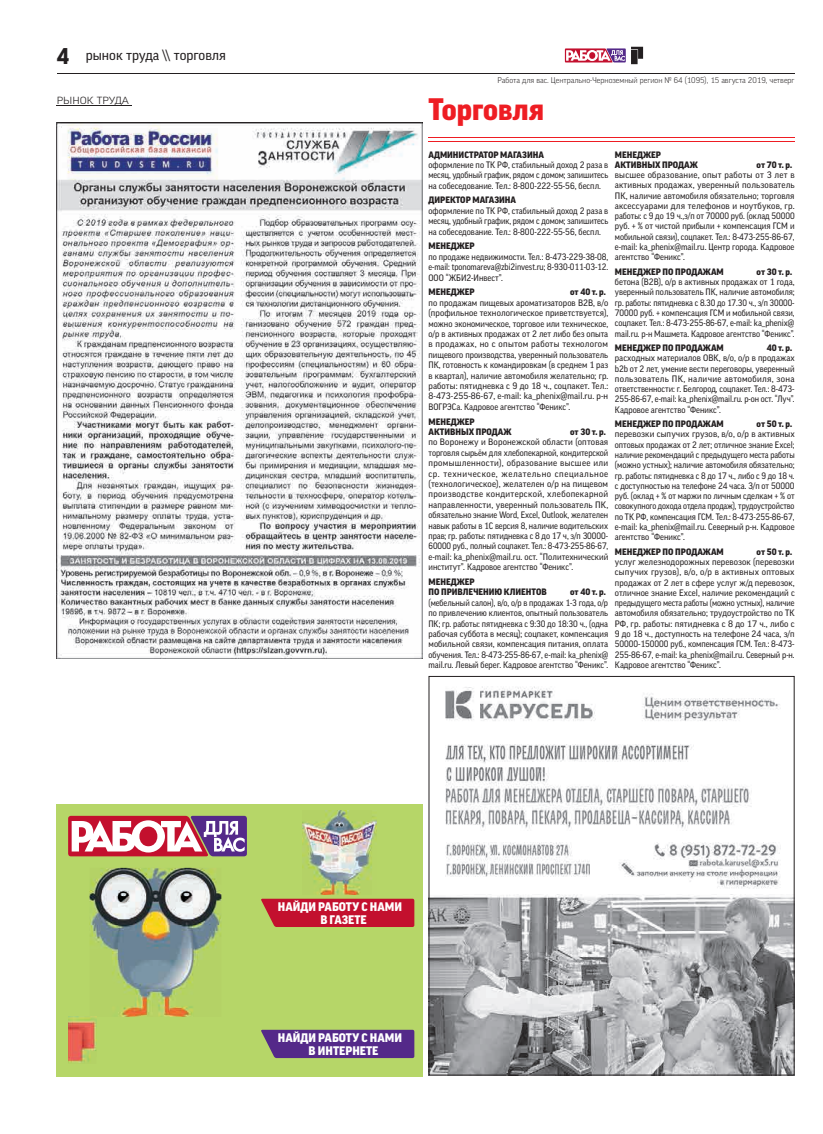
<style>
.page{position:relative;width:823px;height:1134px;background:#fff}
.page>*{position:absolute;margin:0;border:0;box-sizing:border-box;transform-origin:0 0}
.t1{font:900 30px "Good Pro";color:#ee1d23}
.t2{font:14px "Good Pro";color:#231f20}
.t3{font:900 12px/13px "Good Pro";color:#fff;text-align:center}
.t4{font:300 expanded 10px "Good Pro";color:#231f20}
.t5{font:9px/10.3px "Good Pro";color:#231f20;text-align:justify}
.t6{font:9px/10.4px "Good Pro";color:#231f20;text-align:justify;scale:.93 1}
.t7{font:900 9px/10.4px "Good Pro";color:#231f20}
.t8{font:9px/10.3px "Good Pro";color:#231f20;text-align:justify;scale:.96 1}
.t9{font:9px/10.4px "Good Pro";color:#231f20;text-align:justify;scale:.95 1}
.t10{font:9px/10.4px "Good Pro";color:#231f20;text-align:justify;scale:.94 1}
.t11{font:300 8px "Good Pro";color:#231f20}
.s1{font-weight:900;font-size:22px}
</style>
<div class="page">
<hr style="left:57px;top:73px;width:737px;height:1px;background:#231f20">
<svg style="left:564px;top:47px;width:78px;height:17px"></svg>
<hr style="left:57px;top:106px;width:75px;height:1px;background:#231f20">
<img style="left:57px;top:123px;width:365px;height:536px">
<div style="left:57px;top:805px;width:365px;height:272px;background:#b6d668"></div>
<img style="left:89px;top:868px;width:132px;height:149px">
<svg style="left:68px;top:816px;width:179px;height:40px;background:#c77d98"></svg>
<div style="left:261px;top:1030px;width:153px;height:28px;background:#542989"></div>
<img style="left:302px;top:810px;width:74px;height:85px">
<div style="left:261px;top:899px;width:153px;height:28px;background:#c3102e"></div>
<img style="left:68px;top:1018px;width:29px;height:45px">
<hr style="left:428px;top:137px;width:366px;height:1px;background:#ee1d23">
<hr style="left:428px;top:142px;width:366px;height:1px;background:#ee1d23">
<svg style="left:428px;top:676px;width:366px;height:399px"></svg>
<h2 class="t2" style="left:57px;top:47px;width:171px"><span class="s1">4</span> рынок труда \\ торговля</h2>
<p class="t4" style="left:57px;top:95px;width:74px">РЫНОК ТРУДА</p>
<p class="t11" style="left:497px;top:76px;width:298px">Работа для вас. Центрально-Черноземный регион № 64 (1095), 15 августа 2019, четверг</p>
<h1 class="t1" style="left:428px;top:93px;width:117px">Tорговля</h1>
<p class="t7" style="left:428px;top:149px;width:117px">АДМИНИСТРАТОР МАГАЗИНА</p>
<p class="t9" style="left:428px;top:160px;width:191px">оформление по ТК РФ, стабильный доход 2 раза в месяц, удобный график, рядом с домом; запишитесь на собеседование. Тел.: 8-800-222-55-56, беспл.</p>
<p class="t7" style="left:428px;top:195px;width:89px">ДИРЕКТОР МАГАЗИНА</p>
<p class="t9" style="left:428px;top:205px;width:191px">оформление по ТК РФ, стабильный доход 2 раза в месяц, удобный график, рядом с домом; запишитесь на собеседование. Тел.: 8-800-222-55-56, беспл.</p>
<p class="t7" style="left:428px;top:241px;width:48px">МЕНЕДЖЕР</p>
<p class="t10" style="left:428px;top:251px;width:193px">по продаже недвижимости. Тел.: 8-473-229-38-08, е-mail: tponomareva@zbi2invest.ru; 8-930-011-03-12.<br>ООО “ЖБИ2-Инвест”.</p>
<p class="t7" style="left:428px;top:287px;width:48px">МЕНЕДЖЕР</p>
<p class="t7" style="left:570px;top:287px;width:37px">от 40 т. р.</p>
<p class="t5" style="left:428px;top:297px;width:181px">по продажам пищевых ароматизаторов B2B, в/о (профильное технологическое приветствуется), можно экономическое, торговое или техническое, о/р в активных продажах от 2 лет либо без опыта в продажах, но с опытом работы технологом пищевого производства, уверенный пользователь ПК, готовность к командировкам (в среднем 1 раз в квартал), наличие автомобиля желательно; гр. работы: пятидневка с 9 до 18 ч., соцпакет. Тел.:<br>8-473-255-86-67, e-mail: ka_phenix@mail.ru. р-н ВОГРЭСа. Кадровое агентство “Феникс”.</p>
<p class="t7" style="left:428px;top:416px;width:84px">МЕНЕДЖЕР<br>АКТИВНЫХ ПРОДАЖ</p>
<p class="t7" style="left:570px;top:426px;width:37px">от 30 т. р.</p>
<p class="t5" style="left:428px;top:437px;width:181px">по Воронежу и Воронежской области (оптовая торговля сырьём для хлебопекарной, кондитерской промышленности), образование высшее или ср. техническое, желательно специальное (технологическое), желателен о/р на пищевом производстве кондитерской, хлебопекарной направленности, уверенный пользователь ПК, обязательно знание Word, Excel, Outlook, желателен навык работы в 1C версия 8, наличие водительских прав; гр. работы: пятидневка с 8 до 17 ч, з/п 30000- 60000 руб., полный соцпакет. Тел.: 8-473-255-86-67, e-mail: ka_phenix@mail.ru. ост. “Политехнический институт”. Кадровое агентство “Феникс”.</p>
<p class="t7" style="left:428px;top:576px;width:120px">МЕНЕДЖЕР<br>ПО ПРИВЛЕЧЕНИЮ КЛИЕНТОВ</p>
<p class="t7" style="left:570px;top:587px;width:37px">от 40 т. р.</p>
<p class="t6" style="left:428px;top:597px;width:195px">(мебельный салон), в/о, о/р в продажах 1-3 года, о/р по привлечению клиентов, опытный пользователь ПК; гр. работы: пятидневка с 9:30 до 18:30 ч., (одна рабочая суббота в месяц); соцпакет, компенсация мобильной связи, компенсация питания, оплата обучения. Тел.: 8-473-255-86-67, e-mail: ka_phenix@ mail.ru. Левый берег. Кадровое агентство “Феникс”.</p>
<p class="t7" style="left:614px;top:149px;width:84px">МЕНЕДЖЕР<br>АКТИВНЫХ ПРОДАЖ</p>
<p class="t7" style="left:756px;top:159px;width:37px">от 70 т. р.</p>
<p class="t5" style="left:614px;top:170px;width:181px">высшее образование, опыт работы от 3 лет в активных продажах, уверенный пользователь ПК, наличие автомобиля обязательно; торговля аксессуарами для телефонов и ноутбуков, гр. работы: с 9 до 19 ч.,з/п от 70000 руб. (оклад 50000 руб. + % от чистой прибыли + компенсация ГСМ и мобильной связи), соцпакет. Тел.: 8-473-255-86-67, e-mail: ka_phenix@mail.ru. Центр города. Кадровое агентство “Феникс”.</p>
<p class="t7" style="left:614px;top:266px;width:110px">МЕНЕДЖЕР ПО ПРОДАЖАМ</p>
<p class="t7" style="left:756px;top:266px;width:37px">от 30 т. р.</p>
<p class="t8" style="left:614px;top:277px;width:189px">бетона (В2В), о/р в активных продажах от 1 года, уверенный пользователь ПК, наличие автомобиля; гр. работы: пятидневка с 8.30 до 17.30 ч., з/п 30000- 70000 руб. + компенсация ГСМ и мобильной связи, соцпакет. Тел.: 8-473-255-86-67, e-mail: ka_phenix@ mail.ru. р-н Машмета. Кадровое агентство “Феникс”.</p>
<p class="t7" style="left:614px;top:343px;width:110px">МЕНЕДЖЕР ПО ПРОДАЖАМ</p>
<p class="t7" style="left:766px;top:343px;width:27px">40 т. р.</p>
<p class="t5" style="left:614px;top:353px;width:181px">расходных материалов ОВК, в/о, о/р в продажах b2b от 2 лет, умение вести переговоры, уверенный пользователь ПК, наличие автомобиля, зона ответственности: г. Белгород, соцпакет. Тел.: 8-473- 255-86-67, e-mail: ka_phenix@mail.ru. р-он ост. “Луч”.<br>Кадровое агентство “Феникс”.</p>
<p class="t7" style="left:614px;top:419px;width:110px">МЕНЕДЖЕР ПО ПРОДАЖАМ</p>
<p class="t7" style="left:756px;top:419px;width:37px">от 50 т. р.</p>
<p class="t5" style="left:614px;top:429px;width:181px">перевозки сыпучих грузов, в/о, о/р в активных оптовых продажах от 2 лет; отличное знание Excel; наличие рекомендаций с предыдущего места работы (можно устных); наличие автомобиля обязательно; гр. работы: пятидневка с 8 до 17 ч., либо с 9 до 18 ч. c доступностью на телефоне 24 часа. З/п от 50000 руб. (оклад + % от маржи по личным сделкам + % от совокупного дохода отдела продаж), трудоустройство по ТК РФ, компенсация ГСМ. Тел.: 8-473-255-86-67, e-mail: ka_phenix@mail.ru. Северный р-н. Кадровое агентство “Феникс”.</p>
<p class="t7" style="left:614px;top:546px;width:110px">МЕНЕДЖЕР ПО ПРОДАЖАМ</p>
<p class="t7" style="left:756px;top:546px;width:37px">от 50 т. р.</p>
<p class="t5" style="left:614px;top:557px;width:181px">услуг железнодорожных перевозок (перевозки сыпучих грузов), в/о, о/р в активных оптовых продажах от 2 лет в сфере услуг ж/д перевозок, отличное знание Excel, наличие рекомендаций с предыдущего места работы (можно устных), наличие автомобиля обязательно; трудоустройство по ТК РФ, гр. работы: пятидневка с 8 до 17 ч., либо с 9 до 18 ч., доступность на телефоне 24 часа, з/п 50000-150000 руб., компенсация ГСМ. Тел.: 8-473- 255-86-67, e-mail: ka_phenix@mail.ru. Северный р-н.<br>Кадровое агентство “Феникс”.</p>
<h3 class="t3" style="left:278px;top:900px;width:126px">НАЙДИ РАБОТУ С НАМИ<br>В ГАЗЕТЕ</h3>
<h3 class="t3" style="left:278px;top:1031px;width:126px">НАЙДИ РАБОТУ С НАМИ<br>В ИНТЕРНЕТЕ</h3>
</div>
